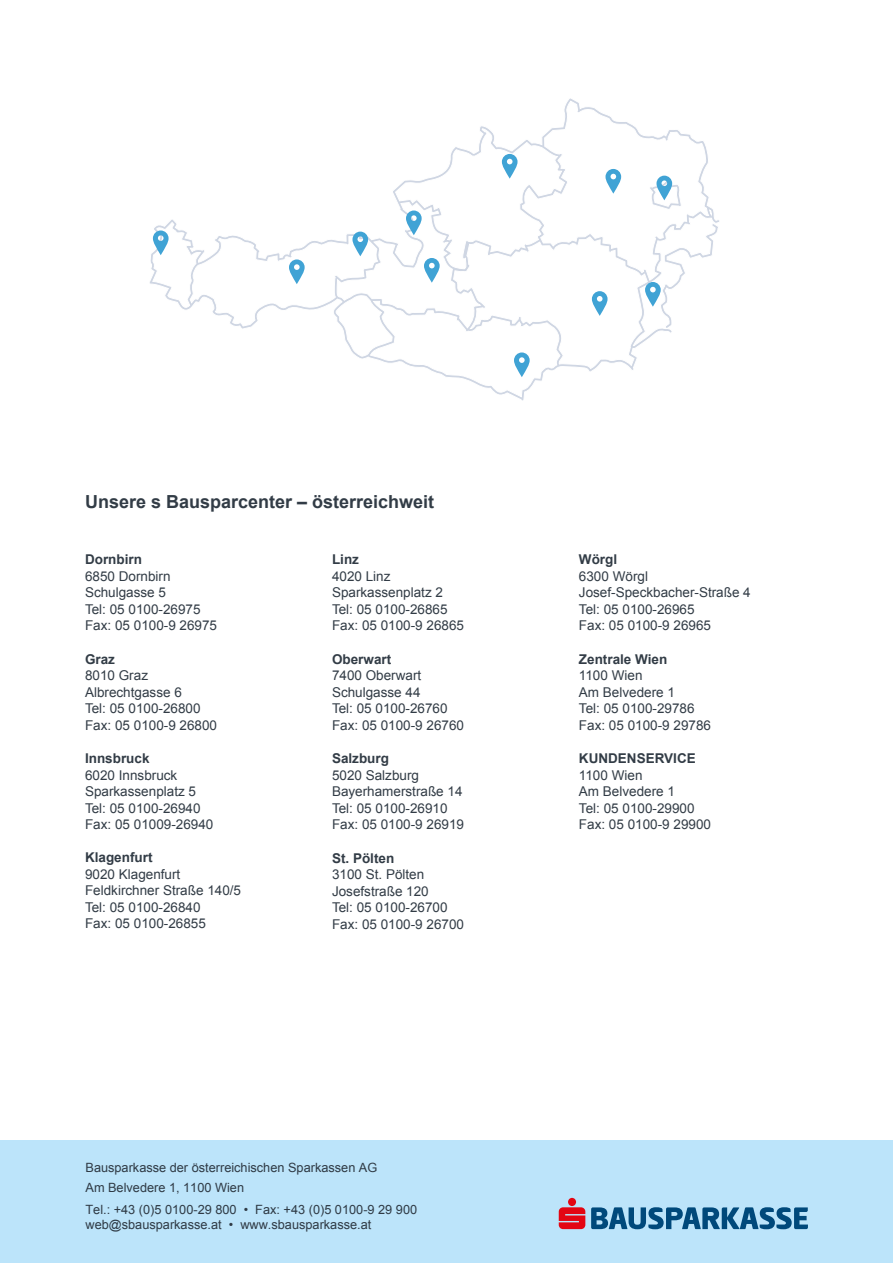
<style>
.page{position:relative;width:893px;height:1263px;background:#fff}
.page>*{position:absolute;margin:0;border:0;box-sizing:border-box;transform-origin:0 0}
.t1{font:700 18px "Arial";color:#323c46}
.t2{font:13.5px/16.5px "Arial";color:#323c46}
.t3{font:700 13.5px "Arial";color:#323c46}
.t4{font:12.75px/19.5px "Arial";color:#2f3a45}
</style>
<div class="page">
<svg style="left:149px;top:98px;width:570px;height:303px"></svg>
<svg style="left:502px;top:154px;width:16px;height:25px"></svg>
<svg style="left:352px;top:232px;width:16px;height:24px"></svg>
<svg style="left:289px;top:259px;width:16px;height:25px"></svg>
<svg style="left:406px;top:210px;width:16px;height:25px"></svg>
<svg style="left:424px;top:258px;width:16px;height:25px"></svg>
<svg style="left:514px;top:352px;width:16px;height:25px"></svg>
<svg style="left:656px;top:176px;width:16px;height:24px"></svg>
<svg style="left:605px;top:169px;width:16px;height:25px"></svg>
<svg style="left:645px;top:282px;width:16px;height:25px"></svg>
<svg style="left:592px;top:291px;width:16px;height:25px"></svg>
<div style="left:0;top:1140px;width:893px;height:123px;background:#bce4fa"></div>
<svg style="left:591px;top:1207px;width:217px;height:22px"></svg>
<svg style="left:559px;top:1198px;width:26px;height:31px"></svg>
<svg style="left:153px;top:230px;width:16px;height:25px"></svg>
<h1 class="t1" style="left:85px;top:490px;width:351px">Unsere s Bausparcenter – österreichweit</h1>
<p class="t3" style="left:85px;top:551px;width:58px">Dornbirn</p>
<p class="t2" style="left:85px;top:568px;width:134px">6850 Dornbirn<br>Schulgasse 5<br>Tel: 05 0100-26975<br>Fax: 05 0100-9 26975</p>
<p class="t3" style="left:85px;top:650px;width:32px">Graz</p>
<p class="t2" style="left:85px;top:668px;width:134px">8010 Graz<br>Albrechtgasse 6<br>Tel: 05 0100-26800<br>Fax: 05 0100-9 26800</p>
<p class="t3" style="left:85px;top:750px;width:66px">Innsbruck</p>
<p class="t2" style="left:85px;top:767px;width:130px">6020 Innsbruck<br>Sparkassenplatz 5<br>Tel: 05 0100-26940<br>Fax: 05 01009-26940</p>
<p class="t3" style="left:85px;top:849px;width:69px">Klagenfurt</p>
<p class="t2" style="left:85px;top:866px;width:158px">9020 Klagenfurt<br>Feldkirchner Straße 140/5<br>Tel: 05 0100-26840<br>Fax: 05 0100-26855</p>
<p class="t3" style="left:332px;top:551px;width:28px">Linz</p>
<p class="t2" style="left:332px;top:568px;width:134px">4020 Linz<br>Sparkassenplatz 2<br>Tel: 05 0100-26865<br>Fax: 05 0100-9 26865</p>
<p class="t3" style="left:332px;top:650px;width:61px">Oberwart</p>
<p class="t2" style="left:332px;top:667px;width:134px">7400 Oberwart<br>Schulgasse 44<br>Tel: 05 0100-26760<br>Fax: 05 0100-9 26760</p>
<p class="t3" style="left:332px;top:750px;width:59px">Salzburg</p>
<p class="t2" style="left:332px;top:767px;width:134px">5020 Salzburg<br>Bayerhamerstraße 14<br>Tel: 05 0100-26910<br>Fax: 05 0100-9 26919</p>
<p class="t3" style="left:332px;top:849px;width:64px">St. Pölten</p>
<p class="t2" style="left:332px;top:866px;width:134px">3100 St. Pölten<br>Josefstraße 120<br>Tel: 05 0100-26700<br>Fax: 05 0100-9 26700</p>
<p class="t4" style="left:86px;top:1158px;width:293px">Bausparkasse der österreichischen Sparkassen AG<br>Am Belvedere 1, 1100 Wien</p>
<p class="t4" style="left:86px;top:1202px;width:333px;line-height:15px">Tel.: +43 (0)5 0100-29 800 • Fax: +43 (0)5 0100-9 29 900 web@sbausparkasse.at • www.sbausparkasse.at</p>
<p class="t3" style="left:579px;top:551px;width:40px">Wörgl</p>
<p class="t2" style="left:579px;top:568px;width:173px">6300 Wörgl<br>Josef-Speckbacher-Straße 4<br>Tel: 05 0100-26965<br>Fax: 05 0100-9 26965</p>
<p class="t3" style="left:579px;top:650px;width:90px">Zentrale Wien</p>
<p class="t2" style="left:579px;top:667px;width:134px">1100 Wien<br>Am Belvedere 1<br>Tel: 05 0100-29786<br>Fax: 05 0100-9 29786</p>
<p class="t3" style="left:579px;top:750px;width:118px">KUNDENSERVICE</p>
<p class="t2" style="left:579px;top:767px;width:134px">1100 Wien<br>Am Belvedere 1<br>Tel: 05 0100-29900<br>Fax: 05 0100-9 29900</p>
</div>
